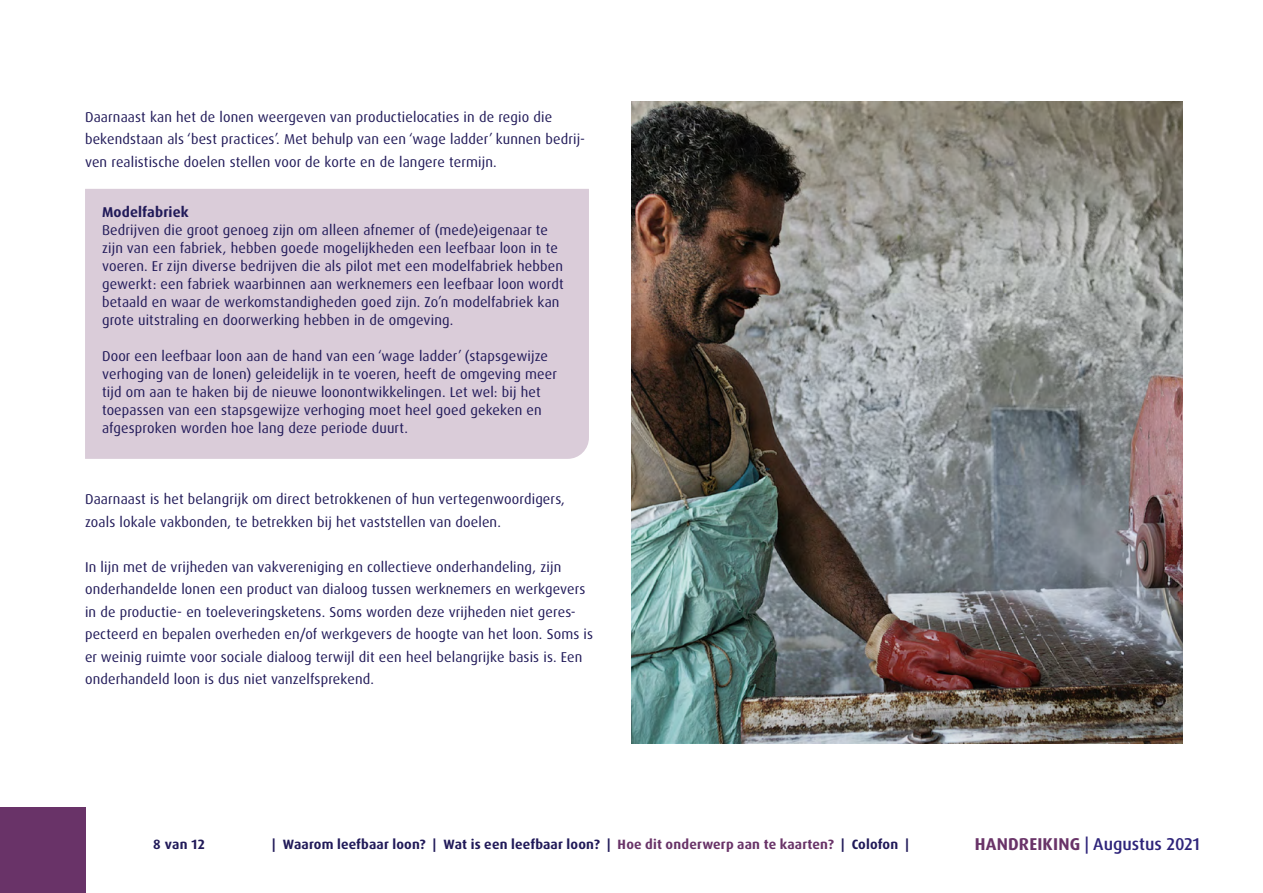
<style>
.page{position:relative;width:1263px;height:893px;background:#fff}
.page>*{position:absolute;margin:0;border:0;box-sizing:border-box;transform-origin:0 0}
.t1{font:500 17.1px "Dax OT";color:#2e247a}
.t2{font:14.25px/18px "Dax OT";letter-spacing:.01em;color:#211a59}
.t3{font:700 14.25px "Dax OT";letter-spacing:.01em;color:#211a59}
.t4{font:700 13.5px "Dax OT";letter-spacing:.015em;color:#211a59}
.s1{color:#693368}
.s2{font-weight:700;color:#693368}
</style>
<div class="page">
<img style="left:631px;top:101px;width:551px;height:642px">
<div style="left:85px;top:189px;width:504px;height:270px;background:#daccd9"></div>
<div style="left:0;top:808px;width:85px;height:85px;background:#693368"></div>
<p class="t2" style="left:85px;top:105px;width:502px;line-height:22.5px">Daarnaast kan het de lonen weergeven van productielocaties in de regio die bekendstaan als ‘best practices’. Met behulp van een ‘wage ladder’ kunnen bedrij&shy;ven realistische doelen stellen voor de korte en de langere termijn.</p>
<p class="t3" style="left:102px;top:203px;width:88px">Modelfabriek</p>
<p class="t2" style="left:102px;top:221px;width:463px">Bedrijven die groot genoeg zijn om alleen afnemer of (mede)eigenaar te zijn van een fabriek, hebben goede mogelijkheden een leefbaar loon in te voeren. Er zijn diverse bedrijven die als pilot met een modelfabriek hebben gewerkt: een fabriek waarbinnen aan werknemers een leefbaar loon wordt betaald en waar de werkomstandigheden goed zijn. Zo’n modelfabriek kan grote uitstraling en doorwerking hebben in de omgeving.</p>
<p class="t2" style="left:102px;top:347px;width:456px">Door een leefbaar loon aan de hand van een ‘wage ladder’ (stapsgewijze verhoging van de lonen) geleidelijk in te voeren, heeft de omgeving meer tijd om aan te haken bij de nieuwe loonontwikkelingen. Let wel: bij het toepassen van een stapsgewijze verhoging moet heel goed gekeken en afgesproken worden hoe lang deze periode duurt.</p>
<p class="t2" style="left:85px;top:488px;width:481px;line-height:22.5px">Daarnaast is het belangrijk om direct betrokkenen of hun vertegenwoordigers, zoals lokale vakbonden, te betrekken bij het vaststellen van doelen.</p>
<p class="t2" style="left:85px;top:555px;width:510px;line-height:22.5px">In lijn met de vrijheden van vakvereniging en collectieve onderhandeling, zijn onderhandelde lonen een product van dialoog tussen werknemers en werkgevers in de productie- en toeleveringsketens. Soms worden deze vrijheden niet geres&shy;pecteerd en bepalen overheden en/of werkgevers de hoogte van het loon. Soms is er weinig ruimte voor sociale dialoog terwijl dit een heel belangrijke basis is. Een onderhandeld loon is dus niet vanzelfsprekend.</p>
<p class="t4" style="left:153px;top:836px;width:53px">8 van 12</p>
<p class="t4" style="left:272px;top:836px;width:638px">| Waarom leefbaar loon? | Wat is een leefbaar loon? | <span class="s1">Hoe dit onderwerp aan te kaarten?</span> | Colofon |</p>
<p class="t1" style="left:975px;top:833px;width:226px"><span class="s2">HANDREIKING</span> | Augustus 2021</p>
</div>
